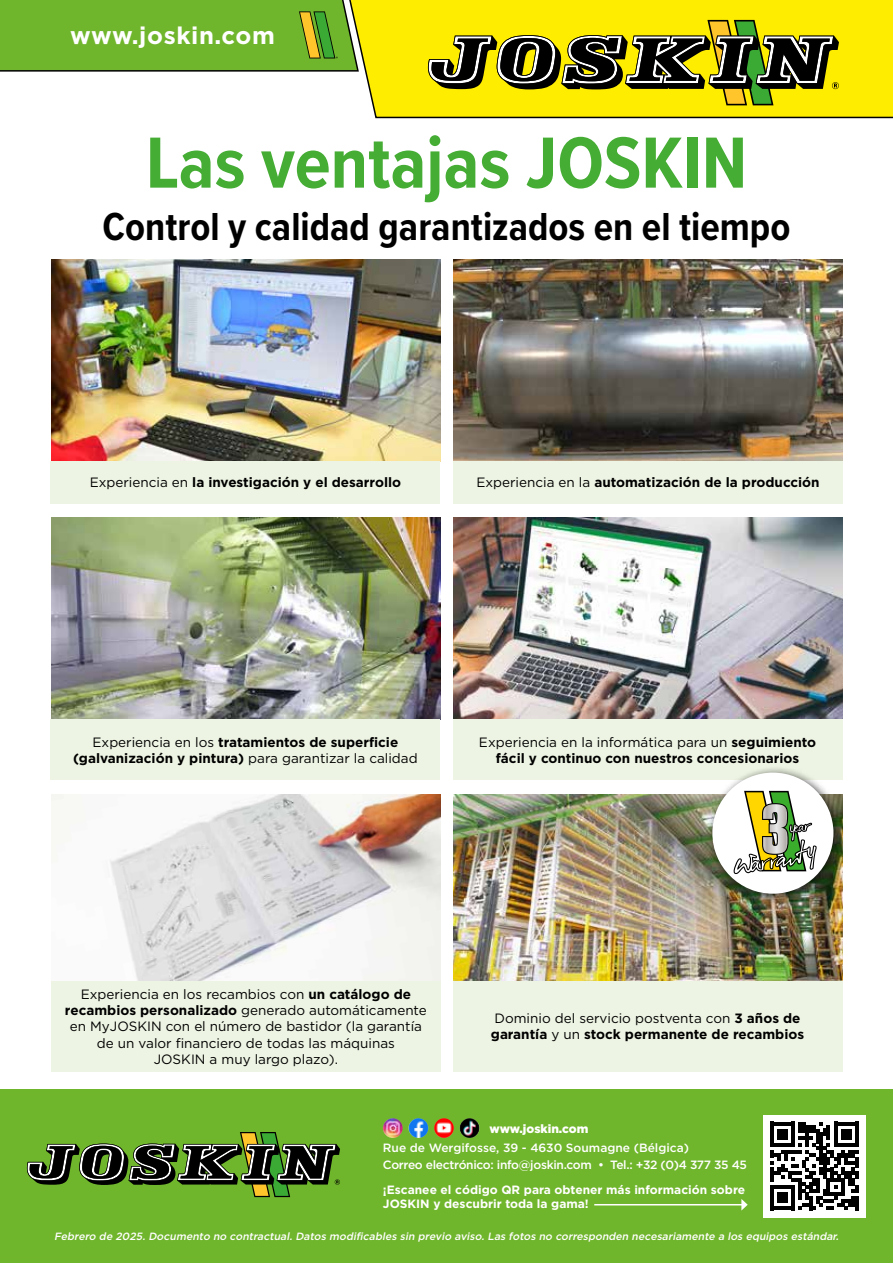
<style>
.page{position:relative;width:893px;height:1263px;background:#fff}
.page>*{position:absolute;margin:0;border:0;box-sizing:border-box;transform-origin:0 0}
.t1{font:700 75px "Proxima Nova Cond";color:#45ac34}
.t2{font:700 40.5px "Proxima Nova Cond";color:#000}
.t3{font:700 24px "Gotham";letter-spacing:.025em;color:#fff}
.t4{font:700 13.5px/16.2px "Gotham";color:#000;text-align:center}
.t5{font:13.5px/16.2px "Gotham";color:#000;text-align:center}
.t6{font:500 12px/16.5px "Gotham";letter-spacing:-.025em;color:#fff}
.t7{font:700 12px/14.4px "Gotham";color:#fff}
.t8{font:900 12px "Gotham";color:#fff}
.t9{font:italic 500 10.5px "Gotham";color:#fff}
.s1{font-weight:400}
.s2{font-weight:700}
</style>
<div class="page">
<svg style="left:360px;top:0;width:533px;height:119px"></svg>
<svg style="left:428px;top:20px;width:411px;height:85px"></svg>
<svg style="left:0;top:0;width:360px;height:72px"></svg>
<div style="left:0;top:1089px;width:893px;height:174px;background:#70b62c"></div>
<img style="left:51px;top:518px;width:389px;height:201px">
<img style="left:453px;top:259px;width:389px;height:202px">
<img style="left:453px;top:794px;width:389px;height:187px">
<img style="left:51px;top:259px;width:389px;height:202px">
<img style="left:52px;top:794px;width:389px;height:187px">
<img style="left:453px;top:518px;width:389px;height:201px">
<div style="left:51px;top:461px;width:389px;height:43px;background:#edf4e3"></div>
<div style="left:453px;top:719px;width:389px;height:61px;background:#edf4e3"></div>
<div style="left:453px;top:981px;width:389px;height:90px;background:#edf4e3"></div>
<div style="left:51px;top:981px;width:390px;height:90px;background:#edf4e3"></div>
<div style="left:453px;top:461px;width:390px;height:43px;background:#edf4e3"></div>
<div style="left:51px;top:719px;width:389px;height:61px;background:#edf4e3"></div>
<img style="left:383px;top:1118px;width:20px;height:20px;border-radius:10px">
<img style="left:460px;top:1118px;width:19px;height:20px;border-radius:10px">
<img style="left:408px;top:1118px;width:20px;height:20px;border-radius:10px">
<img style="left:434px;top:1118px;width:20px;height:20px;border-radius:10px">
<div style="left:763px;top:1115px;width:102px;height:102px;background:#fff"></div>
<svg style="left:770px;top:1122px;width:88px;height:88px"></svg>
<hr style="left:594px;top:1204px;width:148px;height:1px;background:#fff">
<svg style="left:741px;top:1199px;width:7px;height:11px"></svg>
<svg style="left:27px;top:1132px;width:313px;height:65px"></svg>
<div style="left:706px;top:766px;width:139px;height:139px;background:#000;opacity:.75"></div>
<div style="left:712px;top:773px;width:121px;height:121px;background:#fff;border-radius:50%"></div>
<svg style="left:733px;top:791px;width:84px;height:83px"></svg>
<h3 class="t3" style="left:70px;top:21px;width:206px">www.joskin.com</h3>
<h1 class="t1" style="left:146px;top:107px;width:603px">Las ventajas JOSKIN</h1>
<h2 class="t2" style="left:103px;top:197px;width:689px">Control y calidad garantizados en el tiempo</h2>
<p class="t4" style="left:90px;top:474px;width:313px"><span class="s1">Experiencia en</span> la investigación y el desarrollo</p>
<p class="t4" style="left:476px;top:474px;width:345px"><span class="s1">Experiencia en la</span> automatización de la producción</p>
<p class="t4" style="left:73px;top:733px;width:346px"><span class="s1">Experiencia en los</span> tratamientos de superficie (galvanización y pintura) <span class="s1">para garantizar la calidad</span></p>
<p class="t4" style="left:479px;top:733px;width:339px"><span class="s1">Experiencia en la informática para un</span> seguimiento fácil y continuo con nuestros concesionarios</p>
<p class="t5" style="left:65px;top:986px;width:363px">Experiencia en los recambios con <span class="s2">un catálogo de recambios personalizado</span> generado automáticamente en MyJOSKIN con el número de bastidor (la garantía de un valor financiero de todas las máquinas<br>JOSKIN a muy largo plazo).</p>
<p class="t4" style="left:491px;top:1010px;width:315px;text-align:left"><span class="s1">Dominio del servicio postventa con</span> 3 años de garantía <span class="s1">y un</span> stock permanente de recambios</p>
<p class="t8" style="left:489px;top:1121px;width:100px">www.joskin.com</p>
<p class="t6" style="left:383px;top:1139px;width:366px">Rue de Wergifosse, 39 - 4630 Soumagne (Bélgica)<br>Correo electrónico: info@joskin.com • Tel.: +32 (0)4 377 35 45</p>
<p class="t7" style="left:383px;top:1182px;width:364px">¡Escanee el código QR para obtener más información sobre<br>JOSKIN y descubrir toda la gama!</p>
<p class="t9" style="left:54px;top:1230px;width:788px">Febrero de 2025. Documento no contractual. Datos modificables sin previo aviso. Las fotos no corresponden necesariamente a los equipos estándar.</p>
</div>
